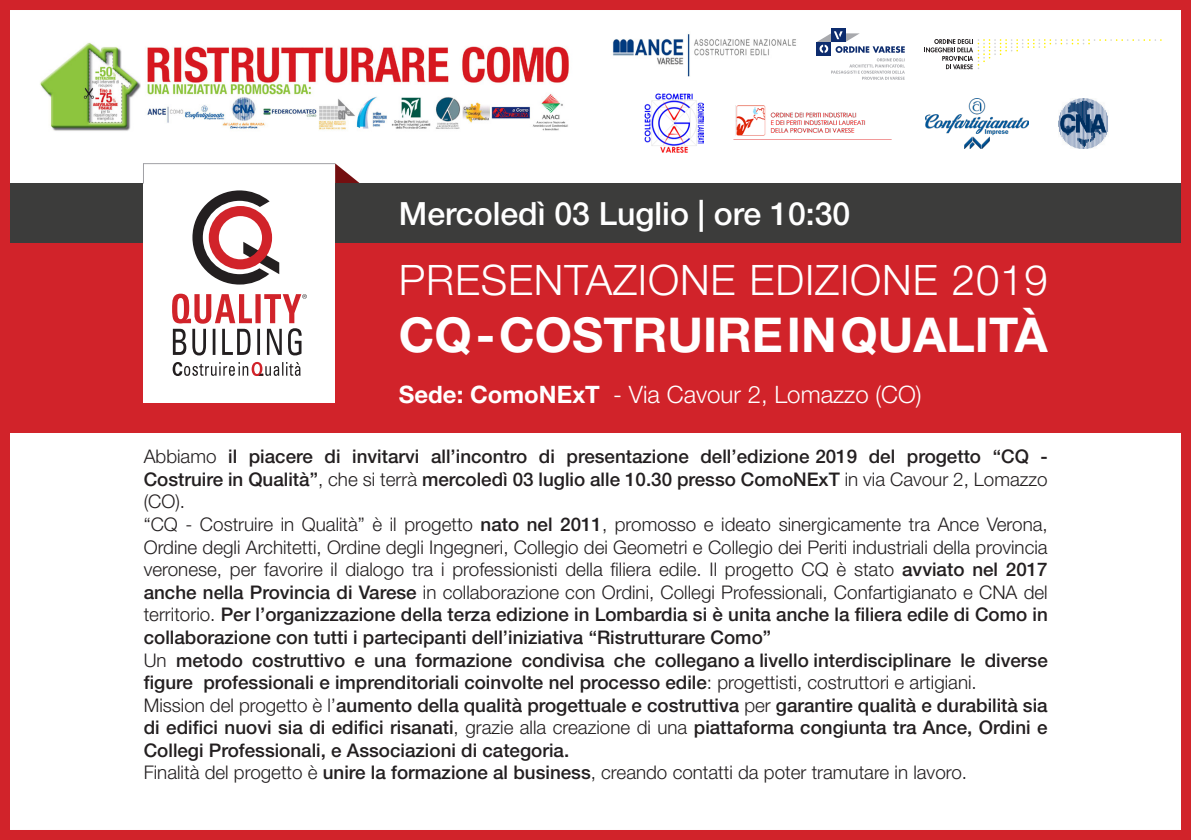
<style>
.page{position:relative;width:1191px;height:840px;background:#fff}
.page>*{position:absolute;margin:0;border:0;box-sizing:border-box;transform-origin:0 0}
.t1{font:700 48px "Helvetica Neue LT Std";color:#fff}
.t2{font:300 42px "Helvetica Neue LT Std";letter-spacing:.02em;color:#fff}
.t3{font:500 32px "Helvetica Neue LT Std";color:#fff}
.t4{font:300 24px "Helvetica Neue LT Std";color:#fff}
.t5{font:300 18.8px/22.6px "Helvetica Neue LT Std";color:#231f20;text-align:justify}
.t6{font:500 18.8px/22.6px "Helvetica Neue LT Std";color:#231f20;text-align:justify}
.s1{font-weight:700}
.s2{font-weight:300}
.s3{font-weight:500}
</style>
<div class="page">
<div style="left:0;top:243px;width:1191px;height:189px;background:#d1232a"></div>
<div style="left:9px;top:183px;width:1173px;height:60px;background:#3c3c3b"></div>
<div style="left:144px;top:163px;width:191px;height:239px;background:#fff"></div>
<div style="left:0;top:0;width:1191px;height:839px;border:10px solid #d1232a"></div>
<img style="left:40px;top:42px;width:529px;height:89px">
<svg style="left:143px;top:163px;width:217px;height:121px"></svg>
<svg style="left:172px;top:293px;width:135px;height:62px"></svg>
<svg style="left:173px;top:362px;width:127px;height:14px"></svg>
<img style="left:612px;top:34px;width:184px;height:42px">
<img style="left:644px;top:94px;width:59px;height:59px">
<img style="left:733px;top:106px;width:159px;height:34px">
<img style="left:925px;top:98px;width:103px;height:50px">
<svg style="left:924px;top:39px;width:237px;height:30px"></svg>
<div style="left:831px;top:28px;width:14px;height:14px;background:#0d2c6e"></div>
<svg style="left:816px;top:31px;width:88px;height:49px"></svg>
<img style="left:1058px;top:99px;width:50px;height:49px">
<p class="t3" style="left:399px;top:194px;width:453px">Mercoledì 03 Luglio | ore 10:30</p>
<p class="t2" style="left:399px;top:254px;width:650px">PRESENTAZIONE EDIZIONE 2019</p>
<p class="t1" style="left:399px;top:305px;width:650px">CQ - COSTRUIRE IN QUALITÀ</p>
<p class="t4" style="left:399px;top:379px;width:524px"><span class="s1">Sede: ComoNExT</span> - Via Cavour 2, Lomazzo (CO)</p>
<p class="t6" style="left:144px;top:445px;width:905px"><span class="s2">Abbiamo</span> il piacere di invitarvi all’incontro di presentazione dell’edizione 2019 del progetto “CQ - Costruire in Qualità”<span class="s2">, che si terrà</span> mercoledì 03 luglio alle 10.30 presso ComoNExT <span class="s2">in via Cavour 2, Lomazzo (CO).</span></p>
<p class="t5" style="left:144px;top:512px;width:905px">“CQ - Costruire in Qualità” è il progetto <span class="s3">nato nel 2011</span>, promosso e ideato sinergicamente tra Ance Verona, Ordine degli Architetti, Ordine degli Ingegneri, Collegio dei Geometri e Collegio dei Periti industriali della provincia veronese, per favorire il dialogo tra i professionisti della filiera edile. Il progetto CQ è stato <span class="s3">avviato nel 2017 anche nella Provincia di Varese</span> in collaborazione con Ordini, Collegi Professionali, Confartigianato e CNA del territorio. <span class="s3">Per l’organizzazione della terza edizione in Lombardia si è unita anche la filiera edile di Como in collaborazione con tutti i partecipanti dell’iniziativa “Ristrutturare Como”</span></p>
<p class="t6" style="left:144px;top:648px;width:905px"><span class="s2">Un</span> metodo costruttivo e una formazione condivisa che collegano a livello interdisciplinare le diverse figure professionali e imprenditoriali coinvolte nel processo edile<span class="s2">: progettisti, costruttori e artigiani.</span></p>
<p class="t6" style="left:144px;top:693px;width:905px"><span class="s2">Mission del progetto è l’</span>aumento della qualità progettuale e costruttiva <span class="s2">per</span> garantire qualità e durabilità sia di edifici nuovi sia di edifici risanati<span class="s2">, grazie alla creazione di una</span> piattaforma congiunta tra Ance, Ordini e Collegi Professionali, e Associazioni di categoria.</p>
<p class="t5" style="left:144px;top:760px;width:825px">Finalità del progetto è <span class="s3">unire la formazione al business</span>, creando contatti da poter tramutare in lavoro.</p>
</div>
